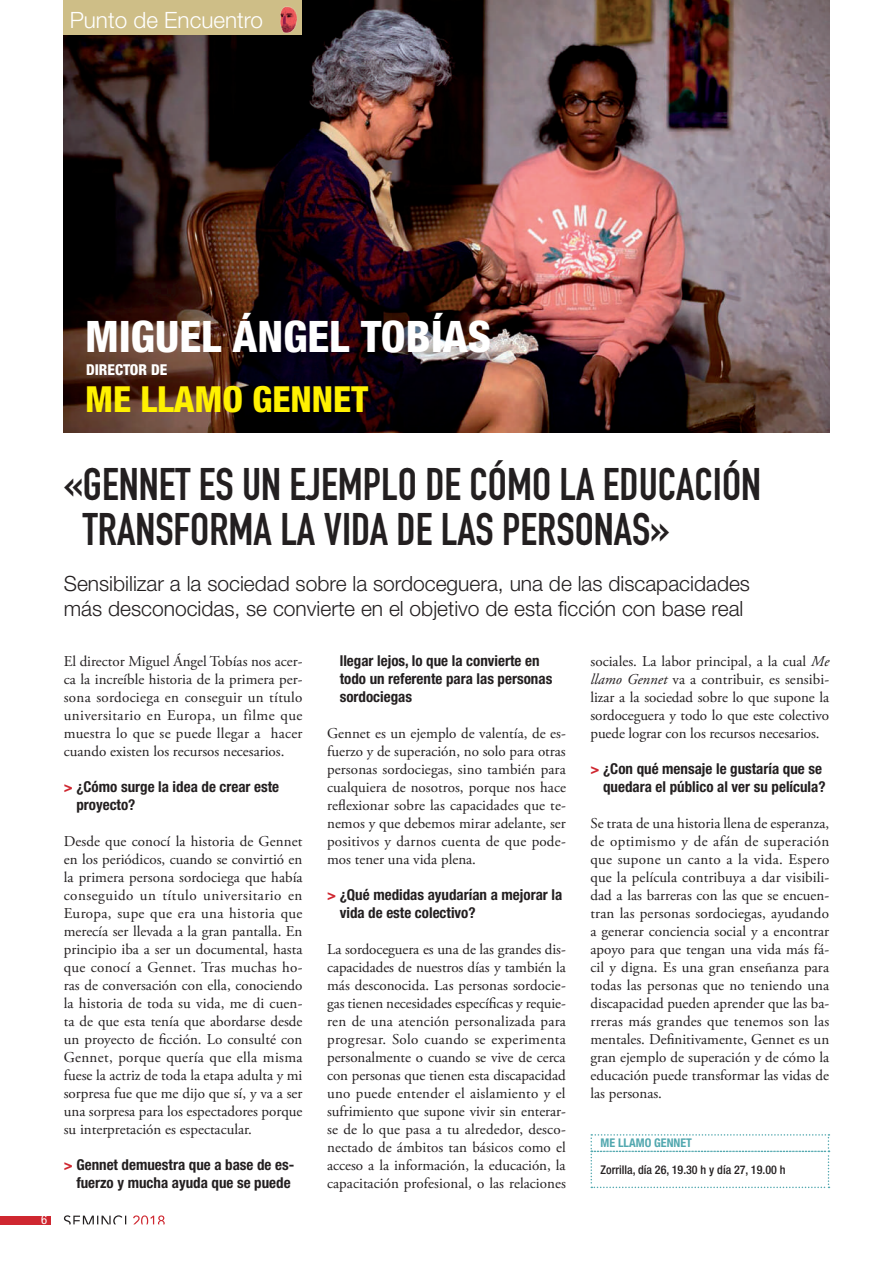
<style>
.page{position:relative;width:893px;height:1263px;background:#fff}
.page>*{position:absolute;margin:0;border:0;box-sizing:border-box;transform-origin:0 0}
.t1{font:45px/45px "DIN Engschrift Std";color:#231f20}
.t2{font:800 condensed 43.5px "Helvetica Neue LT Std";color:#fff}
.t3{font:800 condensed 36px "Helvetica Neue LT Std";color:#fff101}
.t4{font:300 22.5px "Helvetica Neue LT Std";color:#fff}
.t5{font:300 21px/25.2px "Helvetica Neue LT Std";color:#231f20}
.t6{font:15px/18px "Adobe Garamond Pro";color:#231f20;text-align:justify}
.t7{font:700 condensed 15px/18px "Helvetica Neue LT Std";color:#231f20}
.t8{font:800 condensed 15px "Helvetica Neue LT Std";color:#fff}
.t9{font:condensed 12.75px "Helvetica Neue LT Std";color:#fff}
.t10{font:500 condensed 12px "Helvetica Neue LT Std";color:#231f20}
.t11{font:700 condensed 12px "Helvetica Neue LT Std";color:#52a8af}
.s1{color:#cf2730}
.s2{font-style:italic}
</style>
<div class="page">
<div style="left:0;top:1215px;width:50px;height:9px;background:#cf2730"></div>
<svg style="left:133px;top:1215px;width:32px;height:9px"></svg>
<svg style="left:64px;top:1215px;width:62px;height:9px"></svg>
<img style="left:64px;top:0;width:765px;height:432px">
<svg style="left:590px;top:1134px;width:239px;height:54px"></svg>
<div style="left:63px;top:0;width:239px;height:35px;background:#cebe87"></div>
<img style="left:274px;top:6px;width:28px;height:31px">
<h3 class="t4" style="left:70px;top:6px;width:195px">Punto de Encuentro</h3>
<h2 class="t2" style="left:85px;top:309px;width:408px">MIGUEL ÁNGEL TOBÍAS</h2>
<p class="t8" style="left:86px;top:360px;width:83px">DIRECTOR DE</p>
<h3 class="t3" style="left:85px;top:377px;width:285px">ME LLAMO GENNET</h3>
<p class="t9" style="left:41px;top:1212px;width:8px">6</p>
<h1 class="t1" style="left:83px;top:462px;width:680px;text-indent:-19px">«GENNET ES UN EJEMPLO DE CÓMO LA EDUCACIÓN<br>TRANSFORMA LA VIDA DE LAS PERSONAS»</h1>
<h3 class="t5" style="left:64px;top:570px;width:688px">Sensibilizar a la sociedad sobre la sordoceguera, una de las discapacidades más desconocidas, se convierte en el objetivo de esta ficción con base real</h3>
<p class="t6" style="left:64px;top:653px;width:240px">El director Miguel Ángel Tobías nos acer&shy;ca la increíble historia de la primera per&shy;sona sordociega en conseguir un título universitario en Europa, un filme que muestra lo que se puede llegar a hacer cuando existen los recursos necesarios.</p>
<p class="t7" style="left:76px;top:777px;width:204px;text-indent:-13px"><span class="s1">&gt;</span> ¿Cómo surge la idea de crear este proyecto?</p>
<p class="t6" style="left:64px;top:833px;width:240px">Desde que conocí la historia de Gennet en los periódicos, cuando se convirtió en la primera persona sordociega que había conseguido un título universitario en Europa, supe que era una historia que merecía ser llevada a la gran pantalla. En principio iba a ser un documental, hasta que conocí a Gennet. Tras muchas ho&shy;ras de conversación con ella, conociendo la historia de toda su vida, me di cuen&shy;ta de que esta tenía que abordarse desde un proyecto de ficción. Lo consulté con Gennet, porque quería que ella misma fuese la actriz de toda la etapa adulta y mi sorpresa fue que me dijo que sí, y va a ser una sorpresa para los espectadores porque su interpretación es espectacular.</p>
<p class="t7" style="left:64px;top:1155px;width:232px;text-align:center"><span class="s1">&gt;</span> Gennet demuestra que a base de es&shy;fuerzo y mucha ayuda que se puede</p>
<p class="t7" style="left:340px;top:651px;width:214px">llegar lejos, lo que la convierte en todo un referente para las personas sordociegas</p>
<p class="t6" style="left:327px;top:725px;width:240px">Gennet es un ejemplo de valentía, de es&shy;fuerzo y de superación, no solo para otras personas sordociegas, sino también para cualquiera de nosotros, porque nos hace reflexionar sobre las capacidades que te&shy;nemos y que debemos mirar adelante, ser positivos y darnos cuenta de que pode&shy;mos tener una vida plena.</p>
<p class="t7" style="left:340px;top:885px;width:224px;text-indent:-13px"><span class="s1">&gt;</span> ¿Qué medidas ayudarían a mejorar la vida de este colectivo?</p>
<p class="t6" style="left:327px;top:941px;width:240px">La sordoceguera es una de las grandes dis&shy;capacidades de nuestros días y también la más desconocida. Las personas sordocie&shy;gas tienen necesidades específicas y requie&shy;ren de una atención personalizada para progresar. Solo cuando se experimenta personalmente o cuando se vive de cerca con personas que tienen esta discapacidad uno puede entender el aislamiento y el sufrimiento que supone vivir sin enterar&shy;se de lo que pasa a tu alrededor, desco&shy;nectado de ámbitos tan básicos como el acceso a la información, la educación, la capacitación profesional, o las relaciones</p>
<p class="t6" style="left:590px;top:653px;width:240px">sociales. La labor principal, a la cual <span class="s2">Me llamo Gennet</span> va a contribuir, es sensibi&shy;lizar a la sociedad sobre lo que supone la sordoceguera y todo lo que este colectivo puede lograr con los recursos necesarios.</p>
<p class="t7" style="left:590px;top:759px;width:237px;text-align:right"><span class="s1">&gt;</span> ¿Con qué mensaje le gustaría que se quedara el público al ver su película?</p>
<p class="t6" style="left:590px;top:815px;width:240px">Se trata de una historia llena de esperanza, de optimismo y de afán de superación que supone un canto a la vida. Espero que la película contribuya a dar visibili&shy;dad a las barreras con las que se encuen&shy;tran las personas sordociegas, ayudando a generar conciencia social y a encontrar apoyo para que tengan una vida más fá&shy;cil y digna. Es una gran enseñanza para todas las personas que no teniendo una discapacidad pueden aprender que las ba&shy;rreras más grandes que tenemos son las mentales. Definitivamente, Gennet es un gran ejemplo de superación y de cómo la educación puede transformar las vidas de las personas.</p>
<p class="t11" style="left:600px;top:1136px;width:93px">ME LLAMO GENNET</p>
<p class="t10" style="left:601px;top:1162px;width:186px">Zorrilla, día 26, 19.30 h y día 27, 19.00 h</p>
</div>
